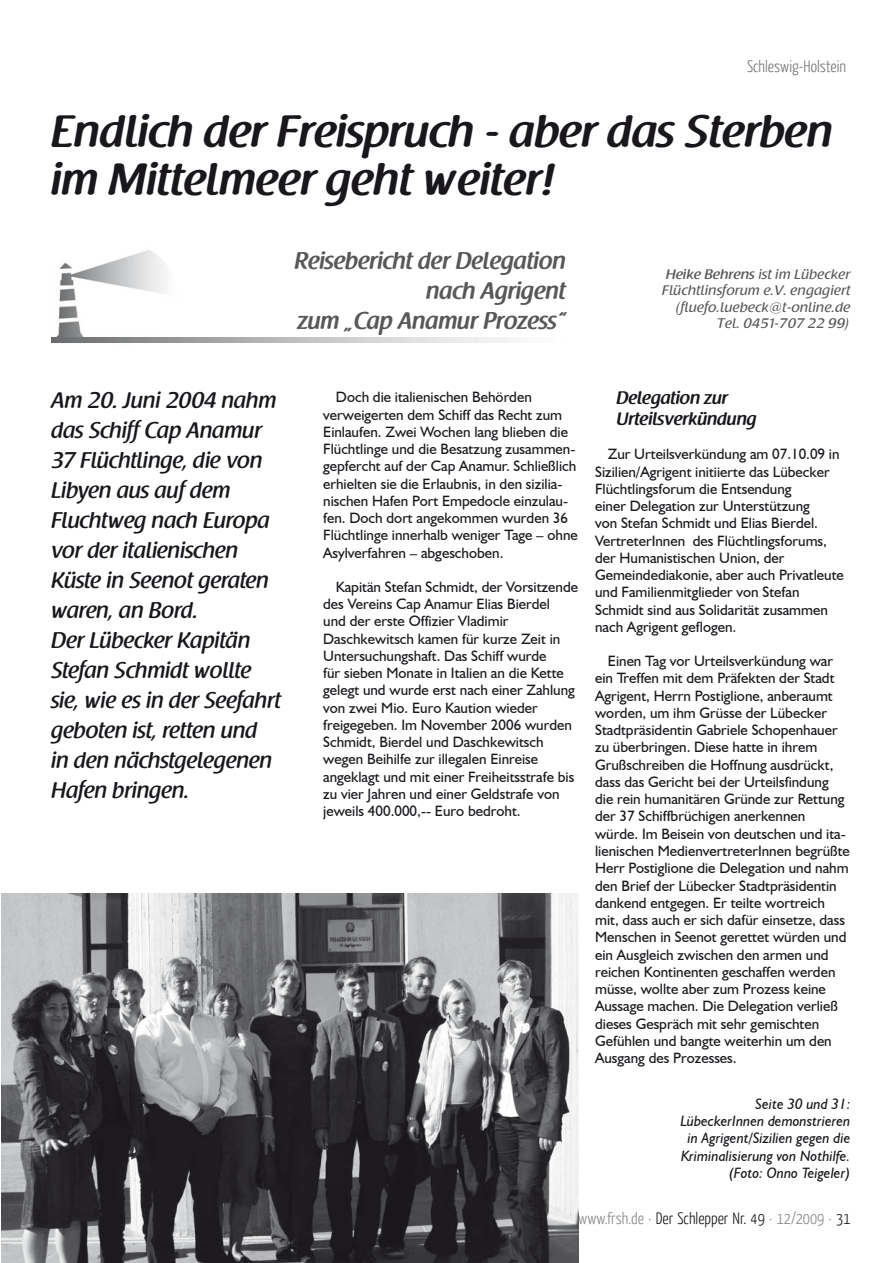
<style>
.page{position:relative;width:893px;height:1263px;background:#fff}
.page>*{position:absolute;margin:0;border:0;box-sizing:border-box;transform-origin:0 0}
.t1{font:600 45px/48px "Raspoutine";color:#1a171c}
.t2{font:600 24px/30px "Raspoutine";color:#58585a;text-align:right}
.t3{font:500 22.5px/30px "Raspoutine";letter-spacing:-.01em;color:#1a171c}
.t4{font:600 18px/21px "Raspoutine";color:#1a171c}
.t5{font:300 16.5px "Yanone Kaffeesatz";color:#87888a}
.t6{font:300 16.5px "Yanone Kaffeesatz";color:#1a171c}
.t7{font:15px/17.2px "Humanist 521 BT";color:#1a171c}
.t8{font:italic 15px/17.2px "Humanist 521 BT";color:#1a171c;text-align:right}
.t9{font:13.65px/16.5px "Raspoutine Classic";color:#58585a;text-align:right;scale:1.09 1}
.s1{font-family:"Raspoutine";font-weight:500}
.s2{color:#1a171c}
</style>
<div class="page">
<img style="left:51px;top:250px;width:129px;height:93px">
<img style="left:51px;top:338px;width:459px;height:4px">
<img style="left:2px;top:893px;width:576px;height:370px">
<p class="t6" style="left:747px;top:56px;width:101px">Schleswig-Holstein</p>
<h1 class="t1" style="left:51px;top:109px;width:783px">Endlich der Freispruch - aber das Sterben im Mittelmeer geht weiter!</h1>
<h2 class="t2" style="left:294px;top:246px;width:273px">Reisebericht der Delegation nach Agrigent<br>zum „Cap Anamur Prozess“</h2>
<p class="t9" style="left:662px;top:266px;width:175px"><span class="s1">Heike Behrens</span> ist im Lübecker<br>Flüchtlinsforum e.V. engagiert (fluefo.luebeck@t-online.de<br>Tel. 0451-707 22 99)</p>
<p class="t3" style="left:51px;top:385px;width:232px">Am 20. Juni 2004 nahm das Schiff Cap Anamur<br>37 Flüchtlinge, die von<br>Libyen aus auf dem<br>Fluchtweg nach Europa vor der italienischen<br>Küste in Seenot geraten waren, an Bord.<br>Der Lübecker Kapitän<br>Stefan Schmidt wollte sie, wie es in der Seefahrt geboten ist, retten und<br>in den nächstgelegenen<br>Hafen bringen.</p>
<p class="t7" style="left:323px;top:388px;width:256px;text-indent:13px">Doch die italienischen Behörden verweigerten dem Schiff das Recht zum Einlaufen. Zwei Wochen lang blieben die Flüchtlinge und die Besatzung zusammen&shy;gepfercht auf der Cap Anamur. Schließlich erhielten sie die Erlaubnis, in den sizilia&shy;nischen Hafen Port Empedocle einzulau&shy;fen. Doch dort angekommen wurden 36<br>Flüchtlinge innerhalb weniger Tage – ohne Asylverfahren – abgeschoben.</p>
<p class="t7" style="left:323px;top:578px;width:256px;text-indent:13px">Kapitän Stefan Schmidt, der Vorsitzende des Vereins Cap Anamur Elias Bierdel<br>und der erste Offizier Vladimir Daschkewitsch kamen für kurze Zeit in Untersuchungshaft. Das Schiff wurde<br>für sieben Monate in Italien an die Kette gelegt und wurde erst nach einer Zahlung von zwei Mio. Euro Kaution wieder freigegeben. Im November 2006 wurden Schmidt, Bierdel und Daschkewitsch wegen Beihilfe zur illegalen Einreise angeklagt und mit einer Freiheitsstrafe bis zu vier Jahren und einer Geldstrafe von jeweils 400.000,-- Euro bedroht.</p>
<p class="t4" style="left:616px;top:388px;width:142px">Delegation zur<br>Urteilsverkündung</p>
<p class="t7" style="left:595px;top:445px;width:250px;text-indent:13px">Zur Urteilsverkündung am 07.10.09 in Sizilien/Agrigent initiierte das Lübecker Flüchtlingsforum die Entsendung<br>einer Delegation zur Unterstützung<br>von Stefan Schmidt und Elias Bierdel.<br>VertreterInnen des Flüchtlingsforums, der Humanistischen Union, der Gemeindediakonie, aber auch Privatleute und Familienmitglieder von Stefan Schmidt sind aus Solidarität zusammen nach Agrigent geflogen.</p>
<p class="t7" style="left:595px;top:652px;width:256px;text-indent:13px">Einen Tag vor Urteilsverkündung war ein Treffen mit dem Präfekten der Stadt Agrigent, Herrn Postiglione, anberaumt worden, um ihm Grüsse der Lübecker Stadtpräsidentin Gabriele Schopenhauer zu überbringen. Diese hatte in ihrem Grußschreiben die Hoffnung ausdrückt, dass das Gericht bei der Urteilsfindung die rein humanitären Gründe zur Rettung der 37 Schiffbrüchigen anerkennen würde. Im Beisein von deutschen und ita&shy;lienischen MedienvertreterInnen begrüßte Herr Postiglione die Delegation und nahm den Brief der Lübecker Stadtpräsidentin dankend entgegen. Er teilte wortreich mit, dass auch er sich dafür einsetze, dass Menschen in Seenot gerettet würden und ein Ausgleich zwischen den armen und reichen Kontinenten geschaffen werden müsse, wollte aber zum Prozess keine Aussage machen. Die Delegation verließ dieses Gespräch mit sehr gemischten Gefühlen und bangte weiterhin um den Ausgang des Prozesses.</p>
<p class="t8" style="left:680px;top:1095px;width:171px">Seite 30 und 31:<br>LübeckerInnen demonstrieren in Agrigent/Sizilien gegen die<br>Kriminalisierung von Nothilfe. (Foto: Onno Teigeler)</p>
<p class="t5" style="left:578px;top:1208px;width:274px">www.frsh.de · <span class="s2">Der Schlepper Nr. 49</span> · 12/2009 · <span class="s2">31</span></p>
</div>
